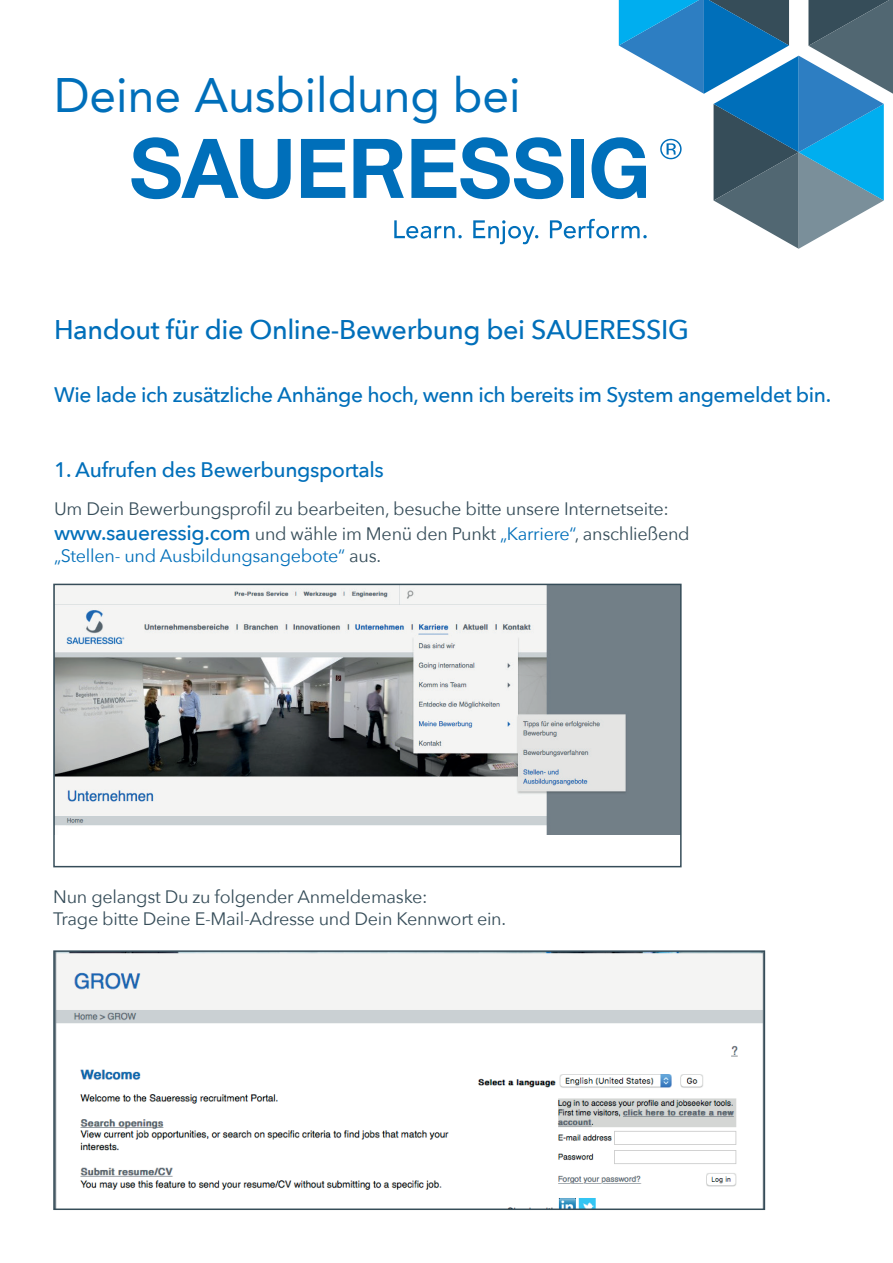
<style>
.page{position:relative;width:893px;height:1263px;background:#fff}
.page>*{position:absolute;margin:0;border:0;box-sizing:border-box;transform-origin:0 0}
.t1{font:48px "Avenir";color:#006fba}
.t2{font:500 27px "Avenir Next";letter-spacing:-.015em;color:#006fba}
.t3{font:500 21px "Avenir Next";letter-spacing:-.02em;color:#006fba}
.t4{font:18px/25.2px "Avenir Next";letter-spacing:-.015em;color:#364d59}
.t5{font:18px "Avenir Next";letter-spacing:-.015em;color:#006fba}
.s1{font-weight:500;font-size:21px;color:#006fba}
.s2{color:#006fba}
.s3{color:#364d59}
</style>
<div class="page">
<svg style="left:131px;top:137px;width:160px;height:62px"></svg>
<svg style="left:301px;top:139px;width:44px;height:59px"></svg>
<svg style="left:353px;top:0;width:540px;height:249px"></svg>
<img style="left:56px;top:587px;width:623px;height:248px">
<div style="left:53px;top:584px;width:629px;height:283px;border:2px solid #364d59"></div>
<img style="left:56px;top:953px;width:706px;height:254px">
<div style="left:53px;top:950px;width:712px;height:260px;border:2px solid #364d59"></div>
<h1 class="t1" style="left:54px;top:67px;width:468px">Deine Ausbildung bei</h1>
<h2 class="t2" style="left:54px;top:306px;width:637px">Handout für die Online-Bewerbung bei SAUERESSIG</h2>
<p class="t3" style="left:54px;top:377px;width:779px">Wie lade ich zusätzliche Anhänge hoch, wenn ich bereits im System angemeldet bin.</p>
<p class="t3" style="left:54px;top:452px;width:331px">1. Aufrufen des Bewerbungsportals</p>
<p class="t4" style="left:54px;top:495px;width:637px">Um Dein Bewerbungsprofil zu bearbeiten, besuche bitte unsere Internetseite: <span class="s1">www.saueressig.com</span> und wähle im Menü den Punkt <span class="s2">„Karriere“</span>, anschließend</p>
<p class="t5" style="left:54px;top:540px;width:329px">„Stellen- und Ausbildungsangebote“ <span class="s3">aus.</span></p>
<p class="t4" style="left:53px;top:886px;width:454px;line-height:21.6px">Nun gelangst Du zu folgender Anmeldemaske:<br>Trage bitte Deine E-Mail-Adresse und Dein Kennwort ein.</p>
</div>
